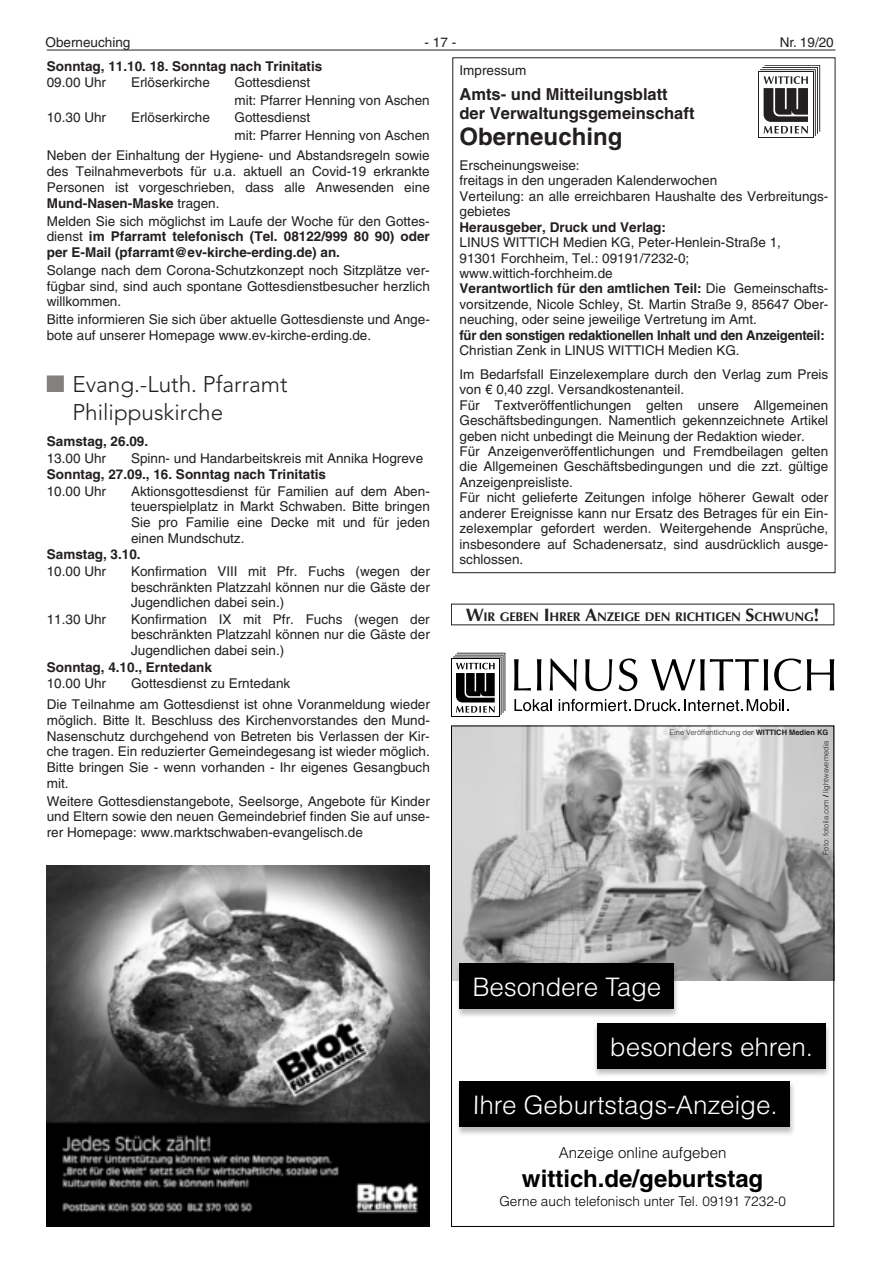
<style>
.page{position:relative;width:881px;height:1263px;background:#fff}
.page>*{position:absolute;margin:0;border:0;box-sizing:border-box;transform-origin:0 0}
.t1{font:300 25.5px "Helvetica LT";color:#fff}
.t2{font:700 24px "Helvetica LT";color:#000}
.t3{font:700 24px "Helvetica LT";color:#231f20}
.t4{font:300 22.5px/28.5px "Avenir LT";color:#231f20}
.t5{font:700 16.5px/18.5px "Helvetica LT";color:#231f20}
.t6{font:300 15px "Helvetica LT";color:#000}
.t7{font:13.5px/15.8px "Helvetica LT";color:#231f20}
.t8{font:700 13.5px/15.8px "Helvetica LT";color:#231f20;text-align:justify}
.t9{font:700 13.5px "Helvetica LT";letter-spacing:-.02em;color:#231f20}
.t10{font:300 13.5px "Helvetica LT";color:#000}
.t11{font:700 12.6px "Optima LT";letter-spacing:-.015em;color:#231f20}
.t12{font:300 7.5px "Helvetica LT";color:#231f20}
.s1{font-weight:700}
.s2{font-weight:400}
.s3{font-size:18px}
</style>
<div class="page">
<hr style="left:47px;top:50px;width:788px;height:1px;background:#231f20">
<div style="left:47px;top:375px;width:17px;height:17px;background:#838180"></div>
<svg style="left:758px;top:72px;width:54px;height:65px"></svg>
<svg style="left:759px;top:65px;width:60px;height:71px"></svg>
<img style="left:47px;top:866px;width:382px;height:361px">
<img style="left:453px;top:727px;width:378px;height:254px">
<div style="left:455px;top:963px;width:224px;height:55px;background:#000;opacity:.26"></div>
<div style="left:459px;top:963px;width:214px;height:46px;background:#000"></div>
<div style="left:592px;top:1022px;width:238px;height:56px;background:#000;opacity:.26"></div>
<div style="left:597px;top:1023px;width:228px;height:45px;background:#000"></div>
<div style="left:455px;top:1081px;width:340px;height:55px;background:#000;opacity:.26"></div>
<div style="left:459px;top:1081px;width:331px;height:46px;background:#000"></div>
<svg style="left:514px;top:659px;width:16px;height:31px"></svg>
<svg style="left:537px;top:659px;width:4px;height:31px"></svg>
<svg style="left:549px;top:658px;width:27px;height:33px"></svg>
<svg style="left:585px;top:659px;width:27px;height:32px"></svg>
<svg style="left:618px;top:658px;width:19px;height:33px"></svg>
<svg style="left:651px;top:659px;width:116px;height:31px"></svg>
<svg style="left:774px;top:658px;width:26px;height:33px"></svg>
<svg style="left:806px;top:659px;width:27px;height:31px"></svg>
<div style="left:451px;top:658px;width:48px;height:59px;background:#000"></div>
<div style="left:452px;top:659px;width:46px;height:57px;background:#fff"></div>
<svg style="left:453px;top:653px;width:52px;height:62px"></svg>
<svg style="left:514px;top:699px;width:37px;height:12px"></svg>
<svg style="left:558px;top:699px;width:230px;height:12px"></svg>
<p class="t7" style="left:45px;top:34px;width:86px">Oberneuching</p>
<p class="t7" style="left:424px;top:34px;width:33px">- 17 -</p>
<p class="t7" style="left:779px;top:34px;width:56px">Nr. 19/20</p>
<p class="t8" style="left:47px;top:58px;width:277px">Sonntag, 11.10. 18. Sonntag nach Trinitatis</p>
<p class="t7" style="left:47px;top:75px;width:61px">09.00 Uhr</p>
<p class="t7" style="left:131px;top:75px;width:80px">Erlöserkirche</p>
<p class="t7" style="left:234px;top:74px;width:197px;line-height:17.9px">Gottesdienst<br>mit: Pfarrer Henning von Aschen</p>
<p class="t7" style="left:47px;top:109px;width:61px">10.30 Uhr</p>
<p class="t7" style="left:131px;top:109px;width:80px">Erlöserkirche</p>
<p class="t7" style="left:234px;top:108px;width:197px;line-height:17.9px">Gottesdienst<br>mit: Pfarrer Henning von Aschen</p>
<p class="t7" style="left:47px;top:148px;width:384px;text-align:justify">Neben der Einhaltung der Hygiene- und Abstandsregeln sowie des Teilnahmeverbots für u.a. aktuell an Covid-19 erkrankte Personen ist vorgeschrieben, dass alle Anwesenden eine <span class="s1">Mund-Nasen-Maske</span> tragen.</p>
<p class="t8" style="left:47px;top:213px;width:384px"><span class="s2">Melden Sie sich möglichst im Laufe der Woche für den Gottes&shy;dienst</span> im Pfarramt telefonisch (Tel. 08122/999 80 90) oder per E-Mail (pfarramt@ev-kirche-erding.de) an.</p>
<p class="t7" style="left:47px;top:262px;width:384px;text-align:justify">Solange nach dem Corona-Schutzkonzept noch Sitzplätze ver&shy;fügbar sind, sind auch spontane Gottesdienstbesucher herzlich willkommen.</p>
<p class="t7" style="left:47px;top:312px;width:384px">Bitte informieren Sie sich über aktuelle Gottesdienste und Ange&shy;bote auf unserer Homepage www.ev-kirche-erding.de.</p>
<h3 class="t4" style="left:72px;top:370px;width:217px">Evang.-Luth. Pfarramt<br>Philippuskirche</h3>
<p class="t8" style="left:47px;top:433px;width:103px">Samstag, 26.09.</p>
<p class="t7" style="left:47px;top:450px;width:61px">13.00 Uhr</p>
<p class="t7" style="left:131px;top:450px;width:293px">Spinn- und Handarbeitskreis mit Annika Hogreve</p>
<p class="t8" style="left:47px;top:466px;width:281px">Sonntag, 27.09., 16. Sonntag nach Trinitatis</p>
<p class="t7" style="left:47px;top:483px;width:61px">10.00 Uhr</p>
<p class="t7" style="left:131px;top:483px;width:300px;text-align:justify">Aktionsgottesdienst für Familien auf dem Aben&shy;teuerspielplatz in Markt Schwaben. Bitte bringen Sie pro Familie eine Decke mit und für jeden einen Mundschutz.</p>
<p class="t8" style="left:47px;top:546px;width:95px">Samstag, 3.10.</p>
<p class="t7" style="left:47px;top:563px;width:61px">10.00 Uhr</p>
<p class="t7" style="left:131px;top:563px;width:300px;text-align:justify">Konfirmation VIII mit Pfr. Fuchs (wegen der beschränkten Platzzahl können nur die Gäste der Jugendlichen dabei sein.)</p>
<p class="t7" style="left:47px;top:611px;width:61px">11.30 Uhr</p>
<p class="t7" style="left:131px;top:611px;width:300px;text-align:justify">Konfirmation IX mit Pfr. Fuchs (wegen der beschränkten Platzzahl können nur die Gäste der Jugendlichen dabei sein.)</p>
<p class="t8" style="left:47px;top:659px;width:167px">Sonntag, 4.10., Erntedank</p>
<p class="t7" style="left:47px;top:675px;width:61px">10.00 Uhr</p>
<p class="t7" style="left:459px;top:62px;width:68px">Impressum</p>
<p class="t5" style="left:459px;top:85px;width:236px">Amts- und Mitteilungsblatt der Verwaltungsgemeinschaft</p>
<h2 class="t3" style="left:459px;top:122px;width:164px">Oberneuching</h2>
<p class="t7" style="left:459px;top:157px;width:370px">Erscheinungsweise:<br>freitags in den ungeraden Kalenderwochen<br>Verteilung: an alle erreichbaren Haushalte des Verbreitungs&shy;gebietes</p>
<p class="t8" style="left:459px;top:219px;width:208px">Herausgeber, Druck und Verlag:</p>
<p class="t7" style="left:459px;top:235px;width:370px">LINUS WITTICH Medien KG, Peter-Henlein-Straße 1,<br>91301 Forchheim, Tel.: 09191/7232-0; www.wittich-forchheim.de<br><span class="s1">Verantwortlich für den amtlichen Teil:</span> Die Gemeinschafts&shy;vorsitzende, Nicole Schley, St. Martin Straße 9, 85647 Ober&shy;neuching, oder seine jeweilige Vertretung im Amt.</p>
<p class="t9" style="left:459px;top:327px;width:366px">für den sonstigen redaktionellen Inhalt und den Anzeigenteil:</p>
<p class="t7" style="left:459px;top:339px;width:370px;line-height:23.4px">Christian Zenk in LINUS WITTICH Medien KG.<br>Im Bedarfsfall Einzelexemplare durch den Verlag zum Preis</p>
<p class="t7" style="left:459px;top:382px;width:370px">von € 0,40 zzgl. Versandkostenanteil.<br>Für Textveröffentlichungen gelten unsere Allgemeinen Geschäftsbedingungen. Namentlich gekennzeichnete Artikel geben nicht unbedingt die Meinung der Redaktion wieder.<br>Für Anzeigenveröffentlichungen und Fremdbeilagen gelten die Allgemeinen Geschäftsbedingungen und die zzt. gültige Anzeigenpreisliste.<br>Für nicht gelieferte Zeitungen infolge höherer Gewalt oder anderer Ereignisse kann nur Ersatz des Betrages für ein Ein&shy;zelexemplar gefordert werden. Weitergehende Ansprüche, insbesondere auf Schadenersatz, sind ausdrücklich ausge&shy;schlossen.</p>
<p class="t11" style="left:465px;top:609px;width:355px"><span class="s3">W</span>IR GEBEN <span class="s3">I</span>HRER <span class="s3">A</span>NZEIGE DEN RICHTIGEN <span class="s3">S</span>CHWUNG<span class="s3">!</span></p>
<p class="t7" style="left:47px;top:673px;width:384px;line-height:20.9px;text-indent:84px">Gottesdienst zu Erntedank<br>Die Teilnahme am Gottesdienst ist ohne Voranmeldung wieder</p>
<p class="t7" style="left:47px;top:712px;width:384px;text-align:justify">möglich. Bitte lt. Beschluss des Kirchenvorstandes den Mund-Nasenschutz durchgehend von Betreten bis Verlassen der Kir&shy;che tragen. Ein reduzierter Gemeindegesang ist wieder möglich.<br>Bitte bringen Sie - wenn vorhanden - Ihr eigenes Gesangbuch mit.</p>
<p class="t7" style="left:47px;top:793px;width:384px;text-align:justify">Weitere Gottesdienstangebote, Seelsorge, Angebote für Kinder und Eltern sowie den neuen Gemeindebrief finden Sie auf unse&shy;rer Homepage: www.marktschwaben-evangelisch.de</p>
<p class="t12" style="left:669px;top:728px;width:160px">Eine Veröffentlichung der <span class="s1">WITTICH Medien KG</span></p>
<p class="t12" style="left:820px;top:855px;width:116px;rotate:-90deg">Foto: fotolia.com <span class="s1">/</span> lightwavemedia</p>
<h1 class="t1" style="left:472px;top:971px;width:191px">Besondere Tage</h1>
<h1 class="t1" style="left:609px;top:1031px;width:205px">besonders ehren.</h1>
<h1 class="t1" style="left:472px;top:1089px;width:307px">Ihre Geburtstags-Anzeige.</h1>
<p class="t6" style="left:558px;top:1143px;width:169px">Anzeige online aufgeben</p>
<h2 class="t2" style="left:521px;top:1164px;width:243px">wittich.de/geburtstag</h2>
<p class="t10" style="left:499px;top:1193px;width:288px">Gerne auch telefonisch unter Tel. 09191 7232-0</p>
</div>
